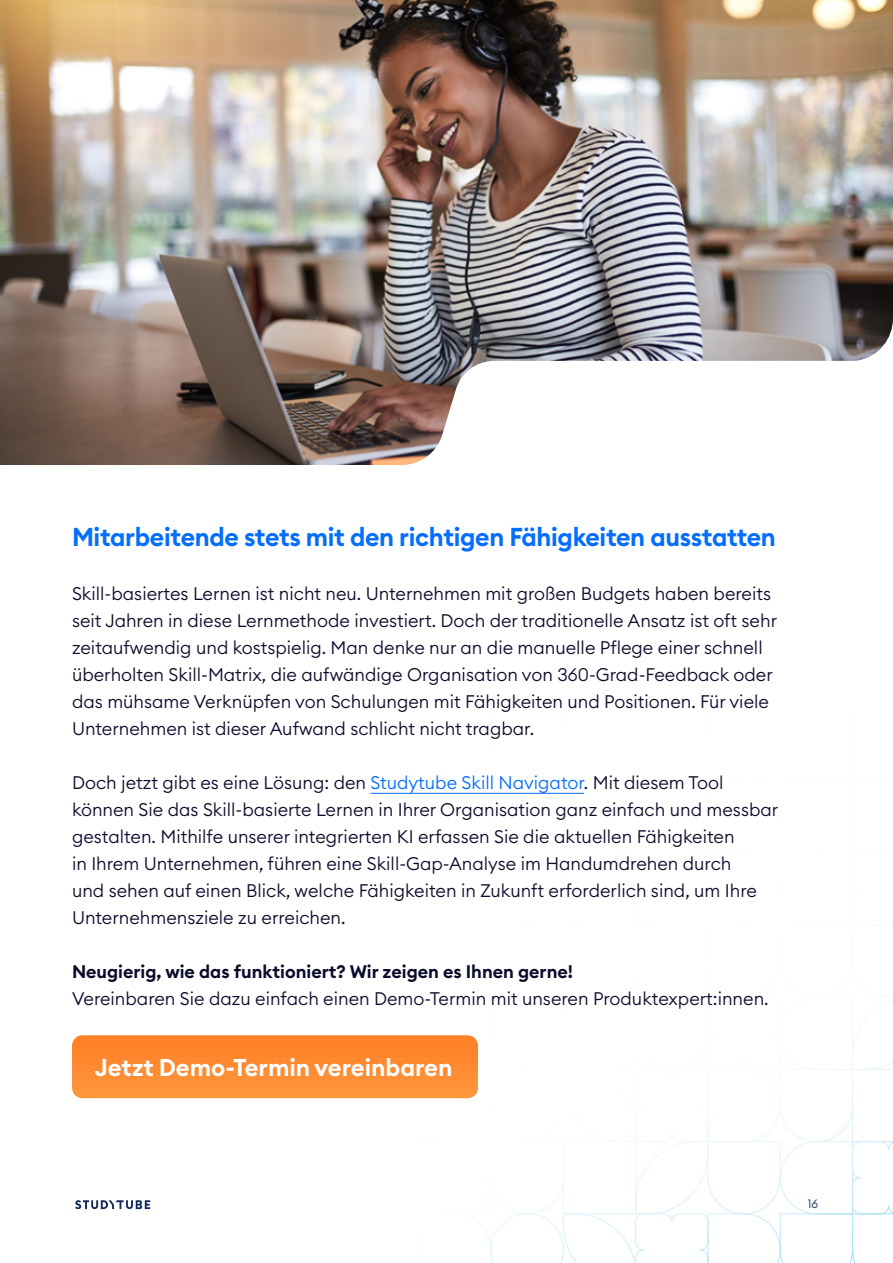
<style>
.page{position:relative;width:893px;height:1263px;background:#fff}
.page>*{position:absolute;margin:0;border:0;box-sizing:border-box;transform-origin:0 0}
.t1{font:600 25.5px "Euclid Circular B";letter-spacing:-.015em;color:#056dff}
.t2{font:600 24px "Euclid Circular B";color:#fff}
.t3{font:300 18px/27px "Euclid Circular B";color:#0b0b2b}
.t4{font:600 18px "Euclid Circular B";color:#0b0b2b}
.t5{font:300 12px "Euclid Circular B";color:#11295a}
.s1{color:#056dff}
</style>
<div class="page">
<svg style="left:75px;top:1200px;width:75px;height:9px"></svg>
<svg style="left:418px;top:792px;width:474px;height:471px"></svg>
<hr style="left:370px;top:793px;width:214px;height:1px;background:#056dff">
<svg style="left:72px;top:1035px;width:406px;height:63px;background:#ff8b32"></svg>
<img style="left:0;top:0;width:892px;height:465px">
<h1 class="t1" style="left:72px;top:520px;width:705px">Mitarbeitende stets mit den richtigen Fähigkeiten ausstatten</h1>
<p class="t3" style="left:72px;top:580px;width:706px">Skill-basiertes Lernen ist nicht neu. Unternehmen mit großen Budgets haben bereits seit Jahren in diese Lernmethode investiert. Doch der traditionelle Ansatz ist oft sehr zeitaufwendig und kostspielig. Man denke nur an die manuelle Pflege einer schnell überholten Skill-Matrix, die aufwändige Organisation von 360-Grad-Feedback oder das mühsame Verknüpfen von Schulungen mit Fähigkeiten und Positionen. Für viele Unternehmen ist dieser Aufwand schlicht nicht tragbar.</p>
<p class="t3" style="left:72px;top:769px;width:707px">Doch jetzt gibt es eine Lösung: den <span class="s1">Studytube Skill Navigator</span>. Mit diesem Tool können Sie das Skill-basierte Lernen in Ihrer Organisation ganz einfach und messbar gestalten. Mithilfe unserer integrierten KI erfassen Sie die aktuellen Fähigkeiten<br>in Ihrem Unternehmen, führen eine Skill-Gap-Analyse im Handumdrehen durch<br>und sehen auf einen Blick, welche Fähigkeiten in Zukunft erforderlich sind, um Ihre Unternehmensziele zu erreichen.</p>
<p class="t4" style="left:72px;top:960px;width:502px">Neugierig, wie das funktioniert? Wir zeigen es Ihnen gerne!</p>
<p class="t3" style="left:72px;top:985px;width:698px">Vereinbaren Sie dazu einfach einen Demo-Termin mit unseren Produktexpert:innen.</p>
<h2 class="t2" style="left:95px;top:1052px;width:359px">Jetzt Demo-Termin vereinbaren</h2>
<p class="t5" style="left:807px;top:1196px;width:12px">16</p>
</div>
